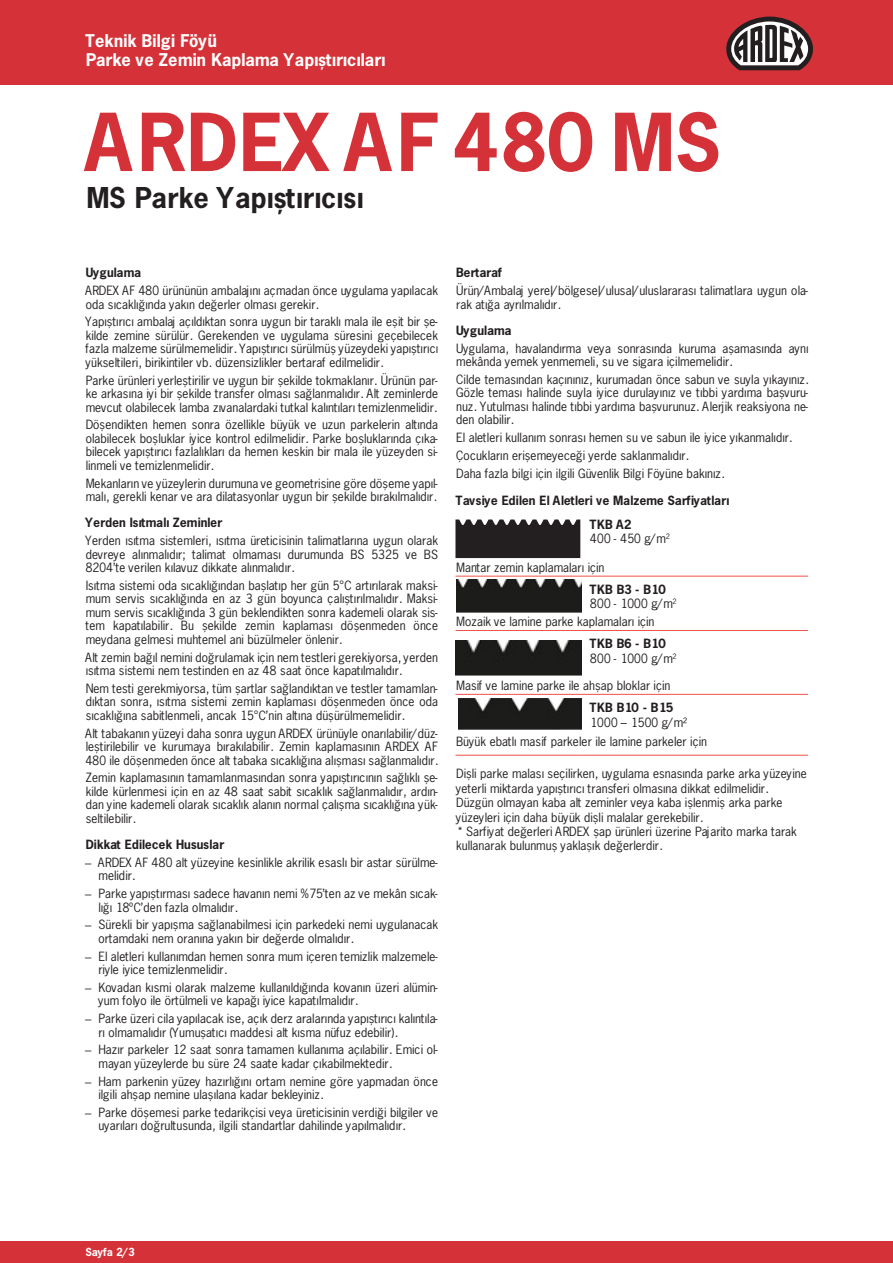
<style>
.page{position:relative;width:893px;height:1263px;background:#fff}
.page>*{position:absolute;margin:0;border:0;box-sizing:border-box;transform-origin:0 0}
.Titel{font:700 75px "News Gothic Std";letter-spacing:.015em;color:#d43238}
.Untertitel{font:700 27px "News Gothic Std";letter-spacing:.005em;color:#231f20}
.t1{font:700 16.5px/19.5px "News Gothic Std";color:#fff}
.Fliesstext{font:12px/13.5px "News Gothic Std";color:#231f20}
.Fliesstext-2{font:700 12px "News Gothic Std";color:#231f20}
.t2{font:700 10.5px "News Gothic Std";color:#fff}
.s1{font-family:"News Gothic Normal"}
</style>
<div class="page">
<div style="left:0;top:0;width:893px;height:85px;background:#d43238"></div>
<div style="left:0;top:1242px;width:893px;height:21px;background:#d43238"></div>
<svg style="left:726px;top:17px;width:87px;height:53px"></svg>
<hr style="left:455px;top:755px;width:126px;height:1px;background:#f05248">
<hr style="left:581px;top:755px;width:227px;height:1px;background:#f05248">
<hr style="left:455px;top:576px;width:126px;height:1px;background:#f05248">
<hr style="left:581px;top:576px;width:227px;height:1px;background:#f05248">
<hr style="left:455px;top:630px;width:126px;height:1px;background:#f05248">
<hr style="left:581px;top:630px;width:227px;height:1px;background:#f05248">
<hr style="left:455px;top:694px;width:126px;height:1px;background:#f05248">
<hr style="left:581px;top:694px;width:227px;height:1px;background:#f05248">
<svg style="left:455px;top:519px;width:125px;height:39px;background:#322e2f"></svg>
<img style="left:456px;top:579px;width:125px;height:34px">
<img style="left:455px;top:641px;width:126px;height:35px">
<img style="left:458px;top:698px;width:123px;height:32px">
<h3 class="t1" style="left:85px;top:31px;width:301px">Teknik Bilgi Föyü<br>Parke ve Zemin Kaplama Yapıştırıcıları</h3>
<p class="Titel" style="left:85px;top:93px;width:635px">ARDEX AF 480 MS</p>
<p class="Untertitel" style="left:85px;top:180px;width:279px">MS Parke Yapıştırıcısı</p>
<p class="Fliesstext-2" style="left:85px;top:265px;width:57px">Uygulama</p>
<p class="Fliesstext" style="left:85px;top:284px;width:354px">ARDEX AF 480 ürününün ambalajını açmadan önce uygulama yapılacak oda sıcaklığında yakın değerler olması gerekir.</p>
<p class="Fliesstext" style="left:85px;top:315px;width:354px;text-align:justify">Yapıştırıcı ambalaj açıldıktan sonra uygun bir taraklı mala ile eşit bir şe&shy;kilde zemine sürülür. Gerekenden ve uygulama süresini geçebilecek fazla malzeme sürülmemelidir. Yapıştırıcı sürülmüş yüzeydeki yapıştırıcı yükseltileri, birikintiler vb. düzensizlikler bertaraf edilmelidir.</p>
<p class="Fliesstext" style="left:85px;top:373px;width:354px;text-align:justify">Parke ürünleri yerleştirilir ve uygun bir şekilde tokmaklanır. Ürünün par&shy;ke arkasına iyi bir şekilde transfer olması sağlanmalıdır. Alt zeminlerde mevcut olabilecek lamba zıvanalardaki tutkal kalıntıları temizlenmelidir.</p>
<p class="Fliesstext" style="left:85px;top:418px;width:354px;text-align:justify">Döşendikten hemen sonra özellikle büyük ve uzun parkelerin altında olabilecek boşluklar iyice kontrol edilmelidir. Parke boşluklarında çıka&shy;bilecek yapıştırıcı fazlalıkları da hemen keskin bir mala ile yüzeyden si&shy;linmeli ve temizlenmelidir.</p>
<p class="Fliesstext" style="left:85px;top:476px;width:354px">Mekanların ve yüzeylerin durumuna ve geometrisine göre döşeme yapıl&shy;malı, gerekli kenar ve ara dilatasyonlar uygun bir şekilde bırakılmalıdır.</p>
<p class="Fliesstext-2" style="left:85px;top:515px;width:138px">Yerden Isıtmalı Zeminler</p>
<p class="Fliesstext" style="left:85px;top:534px;width:354px;text-align:justify">Yerden ısıtma sistemleri, ısıtma üreticisinin talimatlarına uygun olarak devreye alınmalıdır; talimat olmaması durumunda BS 5325 ve BS 8204’te verilen kılavuz dikkate alınmalıdır.</p>
<p class="Fliesstext" style="left:85px;top:578px;width:354px;text-align:justify">Isıtma sistemi oda sıcaklığından başlatıp her gün 5°C artırılarak maksi&shy;mum servis sıcaklığında en az 3 gün boyunca çalıştırılmalıdır. Maksi&shy;mum servis sıcaklığında 3 gün beklendikten sonra kademeli olarak sis&shy;tem kapatılabilir. Bu şekilde zemin kaplaması döşenmeden önce meydana gelmesi muhtemel ani büzülmeler önlenir.</p>
<p class="Fliesstext" style="left:85px;top:650px;width:354px">Alt zemin bağıl nemini doğrulamak için nem testleri gerekiyorsa, yerden ısıtma sistemi nem testinden en az 48 saat önce kapatılmalıdır.</p>
<p class="Fliesstext" style="left:85px;top:681px;width:354px;text-align:justify">Nem testi gerekmiyorsa, tüm şartlar sağlandıktan ve testler tamamlan&shy;dıktan sonra, ısıtma sistemi zemin kaplaması döşenmeden önce oda sıcaklığına sabitlenmeli, ancak 15°C’nin altına düşürülmemelidir.</p>
<p class="Fliesstext" style="left:85px;top:726px;width:354px;text-align:justify">Alt tabakanın yüzeyi daha sonra uygun ARDEX ürünüyle onarılabilir/düz&shy;leştirilebilir ve kurumaya bırakılabilir. Zemin kaplamasının ARDEX AF 480 ile döşenmeden önce alt tabaka sıcaklığına alışması sağlanmalıdır.</p>
<p class="Fliesstext" style="left:85px;top:771px;width:354px;text-align:justify">Zemin kaplamasının tamamlanmasından sonra yapıştırıcının sağlıklı şe&shy;kilde kürlenmesi için en az 48 saat sabit sıcaklık sağlanmalıdır, ardın&shy;dan yine kademeli olarak sıcaklık alanın normal çalışma sıcaklığına yük&shy;seltilebilir.</p>
<p class="Fliesstext-2" style="left:85px;top:837px;width:140px">Dikkat Edilecek Hususlar</p>
<p class="Fliesstext" style="left:98px;top:855px;width:341px;text-indent:-13px"><span class="s1">—</span> ARDEX AF 480 alt yüzeyine kesinlikle akrilik esaslı bir astar sürülme&shy;melidir.</p>
<p class="Fliesstext" style="left:98px;top:887px;width:341px;text-indent:-13px"><span class="s1">—</span> Parke yapıştırması sadece havanın nemi %75’ten az ve mekân sıcak&shy;lığı 18ºC’den fazla olmalıdır.</p>
<p class="Fliesstext" style="left:98px;top:918px;width:341px;text-indent:-13px"><span class="s1">—</span> Sürekli bir yapışma sağlanabilmesi için parkedeki nemi uygulanacak ortamdaki nem oranına yakın bir değerde olmalıdır.</p>
<p class="Fliesstext" style="left:98px;top:949px;width:341px;text-indent:-13px"><span class="s1">—</span> El aletleri kullanımdan hemen sonra mum içeren temizlik malzemele&shy;riyle iyice temizlenmelidir.</p>
<p class="Fliesstext" style="left:98px;top:980px;width:341px;text-indent:-13px"><span class="s1">—</span> Kovadan kısmi olarak malzeme kullanıldığında kovanın üzeri alümin&shy;yum folyo ile örtülmeli ve kapağı iyice kapatılmalıdır.</p>
<p class="Fliesstext" style="left:98px;top:1012px;width:341px;text-indent:-13px"><span class="s1">—</span> Parke üzeri cila yapılacak ise, açık derz aralarında yapıştırıcı kalıntıla&shy;rı olmamalıdır (Yumuşatıcı maddesi alt kısma nüfuz edebilir).</p>
<p class="Fliesstext" style="left:98px;top:1043px;width:341px;text-indent:-13px"><span class="s1">—</span> Hazır parkeler 12 saat sonra tamamen kullanıma açılabilir. Emici ol&shy;mayan yüzeylerde bu süre 24 saate kadar çıkabilmektedir.</p>
<p class="Fliesstext" style="left:98px;top:1074px;width:341px;text-indent:-13px"><span class="s1">—</span> Ham parkenin yüzey hazırlığını ortam nemine göre yapmadan önce ilgili ahşap nemine ulaşılana kadar bekleyiniz.</p>
<p class="Fliesstext" style="left:98px;top:1105px;width:341px;text-indent:-13px"><span class="s1">—</span> Parke döşemesi parke tedarikçisi veya üreticisinin verdiği bilgiler ve uyarıları doğrultusunda, ilgili standartlar dahilinde yapılmalıdır.</p>
<p class="Fliesstext-2" style="left:455px;top:265px;width:48px">Bertaraf</p>
<p class="Fliesstext" style="left:455px;top:284px;width:354px">Ürün/Ambalaj yerel/bölgesel/ulusal/uluslararası talimatlara uygun ola&shy;rak atığa ayrılmalıdır.</p>
<p class="Fliesstext-2" style="left:455px;top:322px;width:57px">Uygulama</p>
<p class="Fliesstext" style="left:455px;top:341px;width:354px">Uygulama, havalandırma veya sonrasında kuruma aşamasında aynı mekânda yemek yenmemeli, su ve sigara içilmemelidir.</p>
<p class="Fliesstext" style="left:455px;top:372px;width:354px;text-align:justify">Cilde temasından kaçınınız, kurumadan önce sabun ve suyla yıkayınız.<br>Gözle teması halinde suyla iyice durulayınız ve tıbbi yardıma başvuru&shy;nuz. Yutulması halinde tıbbi yardıma başvurunuz. Alerjik reaksiyona ne&shy;den olabilir.</p>
<p class="Fliesstext" style="left:455px;top:431px;width:338px">El aletleri kullanım sonrası hemen su ve sabun ile iyice yıkanmalıdır.</p>
<p class="Fliesstext" style="left:455px;top:448px;width:234px">Çocukların erişemeyeceği yerde saklanmalıdır.</p>
<p class="Fliesstext" style="left:455px;top:466px;width:270px">Daha fazla bilgi için ilgili Güvenlik Bilgi Föyüne bakınız.</p>
<p class="Fliesstext-2" style="left:455px;top:492px;width:275px">Tavsiye Edilen El Aletleri ve Malzeme Sarfiyatları</p>
<p class="Fliesstext-2" style="left:590px;top:516px;width:43px">TKB A2</p>
<p class="Fliesstext" style="left:590px;top:532px;width:81px">400 - 450 g/m<sup>2</sup></p>
<p class="Fliesstext" style="left:455px;top:560px;width:150px">Mantar zemin kaplamaları için</p>
<p class="Fliesstext-2" style="left:590px;top:581px;width:77px">TKB B3 - B10</p>
<p class="Fliesstext" style="left:590px;top:597px;width:88px">800 - 1000 g/m<sup>2</sup></p>
<p class="Fliesstext" style="left:455px;top:615px;width:200px">Mozaik ve lamine parke kaplamaları için</p>
<p class="Fliesstext-2" style="left:590px;top:636px;width:77px">TKB B6 - B10</p>
<p class="Fliesstext" style="left:590px;top:651px;width:88px">800 - 1000 g/m<sup>2</sup></p>
<p class="Fliesstext" style="left:455px;top:679px;width:216px">Masif ve lamine parke ile ahşap bloklar için</p>
<p class="Fliesstext-2" style="left:590px;top:700px;width:85px">TKB B10 - B15</p>
<p class="Fliesstext" style="left:590px;top:715px;width:99px">1000 – 1500 g/m²</p>
<p class="Fliesstext" style="left:455px;top:735px;width:252px">Büyük ebatlı masif parkeler ile lamine parkeler için</p>
<p class="Fliesstext" style="left:455px;top:766px;width:352px;line-height:14.4px">Dişli parke malası seçilirken, uygulama esnasında parke arka yüzeyine yeterli miktarda yapıştırıcı transferi olmasına dikkat edilmelidir.</p>
<p class="Fliesstext" style="left:455px;top:795px;width:328px;line-height:14.4px">Düzgün olmayan kaba alt zeminler veya kaba işlenmiş arka parke yüzeyleri için daha büyük dişli malalar gerekebilir.</p>
<p class="Fliesstext" style="left:455px;top:824px;width:342px;line-height:14.4px">* Sarfiyat değerleri ARDEX şap ürünleri üzerine Pajarito marka tarak kullanarak bulunmuş yaklaşık değerlerdir.</p>
<p class="t2" style="left:85px;top:1245px;width:51px">Sayfa 2/3</p>
</div>
